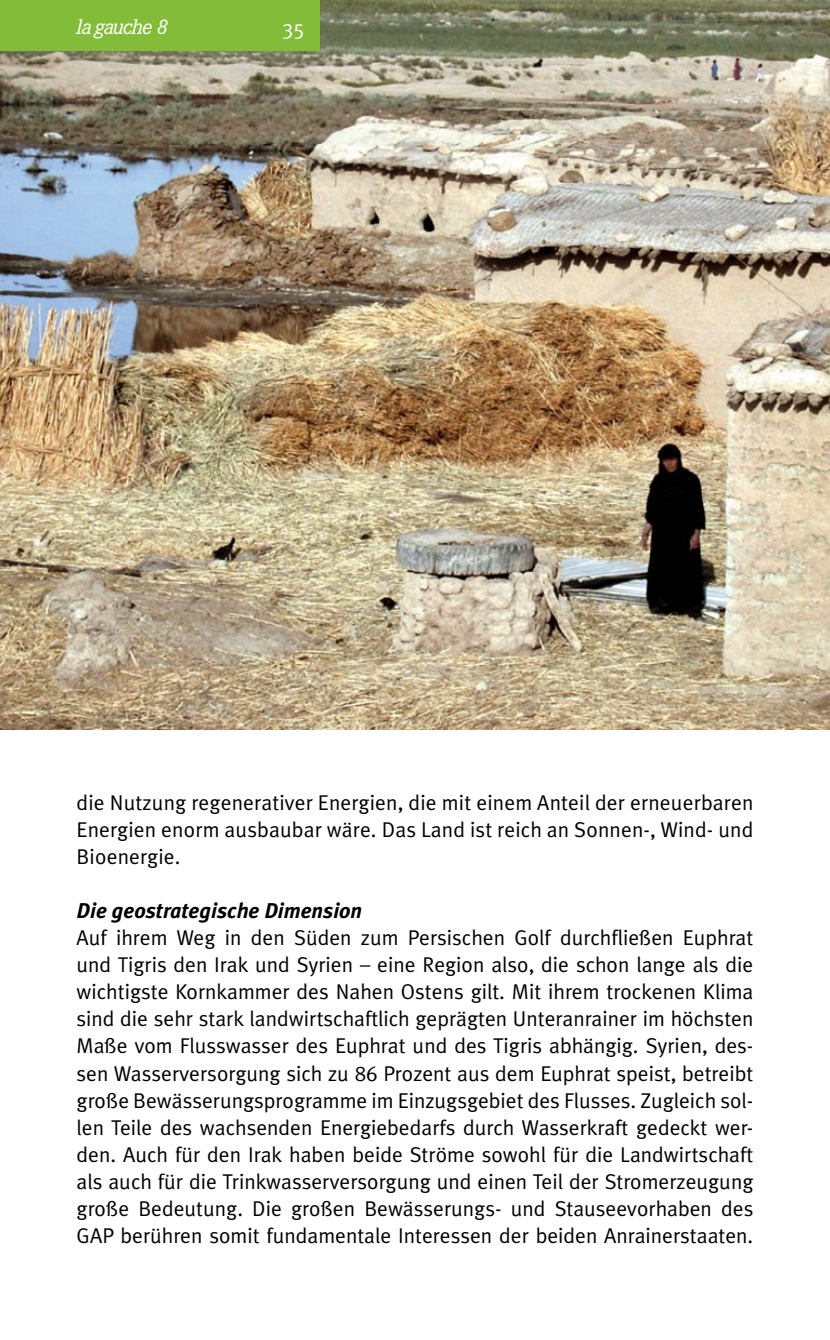
<style>
.page{position:relative;width:830px;height:1340px;background:#fff}
.page>*{position:absolute;margin:0;border:0;box-sizing:border-box;transform-origin:0 0}
.t1{font:italic 22.05px "Corporate E";letter-spacing:-.05em;color:#fff}
.t2{font:21.38px/27px "Meta Plus Normal";color:#000;text-align:justify}
.t3{font:italic 700 21.38px "Meta Plus";color:#000}
.t4{font:21.38px "Meta Plus Normal";color:#fff}
</style>
<div class="page">
<img style="left:0;top:0;width:829px;height:729px">
<div style="left:0;top:0;width:319px;height:51px;background:#82bc39"></div>
<p class="t1" style="left:77px;top:15px;width:93px">la gauche 8</p>
<p class="t4" style="left:282px;top:15px;width:24px">35</p>
<p class="t2" style="left:77px;top:789px;width:678px">die Nutzung regenerativer Energien, die mit einem Anteil der erneuerbaren Energien enorm ausbaubar wäre. Das Land ist reich an Sonnen-, Wind- und Bioenergie.</p>
<p class="t3" style="left:77px;top:898px;width:287px">Die geostrategische Dimension</p>
<p class="t2" style="left:77px;top:924px;width:678px">Auf ihrem Weg in den Süden zum Persischen Golf durchfließen Euphrat und Tigris den Irak und Syrien – eine Region also, die schon lange als die wichtigste Kornkammer des Nahen Ostens gilt. Mit ihrem trockenen Klima sind die sehr stark landwirtschaftlich geprägten Unteranrainer im höchsten Maße vom Flusswasser des Euphrat und des Tigris abhängig. Syrien, des&shy;sen Wasserversorgung sich zu 86 Prozent aus dem Euphrat speist, betreibt große Bewässerungsprogramme im Einzugsgebiet des Flusses. Zugleich sol&shy;len Teile des wachsenden Energiebedarfs durch Wasserkraft gedeckt wer&shy;den. Auch für den Irak haben beide Ströme sowohl für die Landwirtschaft als auch für die Trinkwasserversorgung und einen Teil der Stromerzeugung große Bedeutung. Die großen Bewässerungs- und Stauseevorhaben des GAP berühren somit fundamentale Interessen der beiden Anrainerstaaten.</p>
</div>
